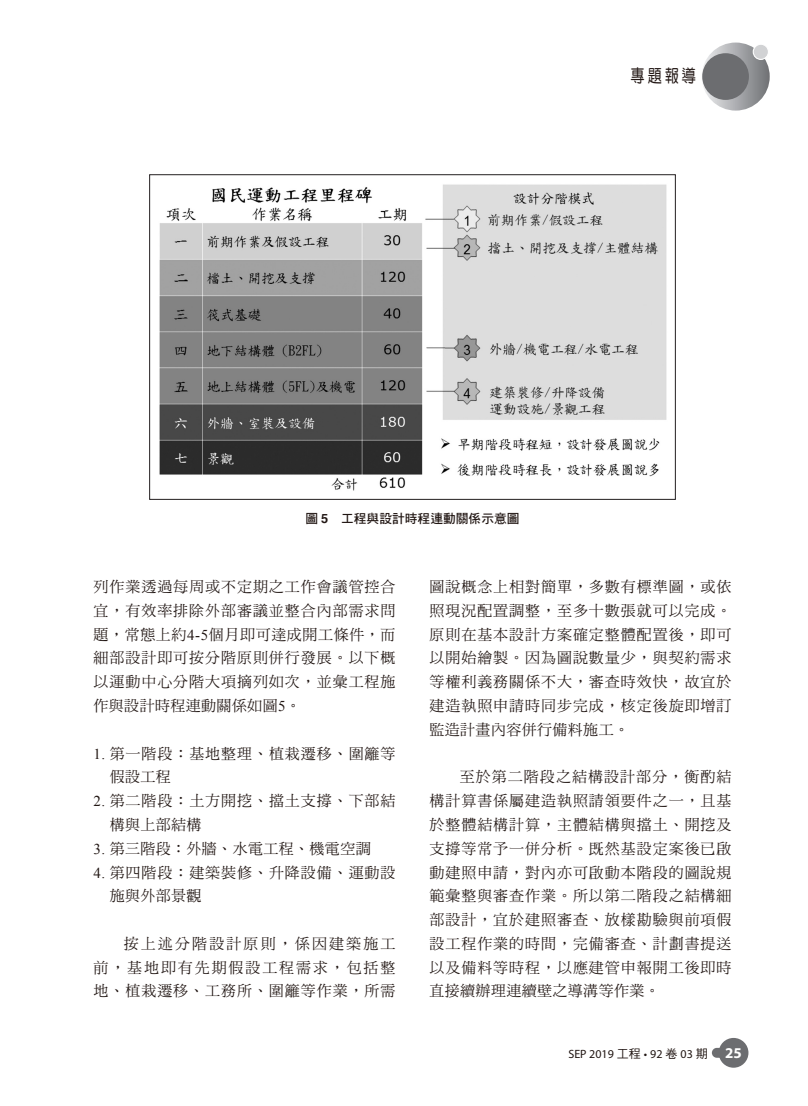
<style>
.page{position:relative;width:808px;height:1106px;background:#fff}
.page>*{position:absolute;margin:0;border:0;box-sizing:border-box;transform-origin:0 0}
.t1{font:17.85px "DF Yuan Std W5";color:#211613;scale:.8 1}
.內文{font:15px/23.7px "DF Ming Std W5";letter-spacing:.065em;color:#211613;text-align:justify}
.小標-1{font:15px/23.9px "DF Ming Std W5";letter-spacing:.06em;color:#211613}
.小標-1-2{font:15px "DF Ming Std W5";letter-spacing:.025em;color:#211613}
.圖說{font:12.75px "DF Hei Std W7";color:#211613}
.t2{font:12px "Myriad Pro";color:#211613}
.s1{font-family:"Helvetica";font-weight:700}
.s2{font-family:"Times New Roman"}
.s3{font-family:"DF Hei Std W5"}
.s4{font-weight:700;font-size:15px;color:#fff}
</style>
<div class="page">
<div style="left:719px;top:1037px;width:29px;height:30px;background:#6c6d70;border-radius:50%"></div>
<div style="left:712px;top:1047px;width:26px;height:10px;background:#6c6d70;border-radius:5px"></div>
<svg style="left:702px;top:43px;width:68px;height:68px;background:#9e9fa2"></svg>
<div style="left:702px;top:53px;width:47px;height:47px;background:#6c6d70;border-radius:50%"></div>
<div style="left:753px;top:44px;width:15px;height:15px;background:#d1d2d4;border-radius:50%"></div>
<div style="left:753px;top:44px;width:16px;height:16px;border:1px solid #fff;border-radius:50%"></div>
<img style="left:159px;top:184px;width:508px;height:307px">
<p class="t1" style="left:630px;top:66px;width:83px">專題報導</p>
<p class="圖說" style="left:305px;top:512px;width:216px">圖 <span class="s1">5</span> 工程與設計時程連動關係示意圖</p>
<p class="內文" style="left:94px;top:574px;width:304px">列作業透過每周或不定期之工作會議管控合宜，有效率排除外部審議並整合內部需求問題，常態上約<span class="s2">4-5</span>個月即可達成開工條件，而細部設計即可按分階原則併行發展。以下概以運動中心分階大項摘列如次，並彙工程施作與設計時程連動關係如圖<span class="s2">5</span>。</p>
<p class="小標-1" style="left:110px;top:741px;width:287px;text-indent:-16px"><span class="s2">1.</span> 第一階段：基地整理、植栽遷移、圍籬等假設工程</p>
<p class="小標-1" style="left:110px;top:788px;width:287px;text-indent:-16px"><span class="s2">2.</span> 第二階段：土方開挖、擋土支撐、下部結構與上部結構</p>
<p class="小標-1-2" style="left:94px;top:840px;width:279px"><span class="s2">3.</span> 第三階段：外牆、水電工程、機電空調</p>
<p class="小標-1" style="left:110px;top:860px;width:287px;text-indent:-16px"><span class="s2">4.</span> 第四階段：建築裝修、升降設備、運動設施與外部景觀</p>
<p class="內文" style="left:94px;top:931px;width:304px;text-indent:30px">按上述分階設計原則，係因建築施工前，基地即有先期假設工程需求，包括整地、植栽遷移、工務所、圍籬等作業，所需</p>
<p class="內文" style="left:429px;top:574px;width:304px">圖說概念上相對簡單，多數有標準圖，或依照現況配置調整，至多十數張就可以完成。原則在基本設計方案確定整體配置後，即可以開始繪製。因為圖說數量少，與契約需求等權利義務關係不大，審查時效快，故宜於建造執照申請時同步完成，核定後旋即增訂監造計畫內容併行備料施工。</p>
<p class="內文" style="left:429px;top:765px;width:304px;text-indent:30px">至於第二階段之結構設計部分，衡酌結構計算書係屬建造執照請領要件之一，且基於整體結構計算，主體結構與擋土、開挖及支撐等常予一併分析。既然基設定案後已啟動建照申請，對內亦可啟動本階段的圖說規範彙整與審查作業。所以第二階段之結構細部設計，宜於建照審查、放樣勘驗與前項假設工程作業的時間，完備審查、計劃書提送以及備料等時程，以應建管申報開工後即時直接續辦理連續壁之導溝等作業。</p>
<p class="t2" style="left:568px;top:1046px;width:175px">SEP 2019 <span class="s3">工程</span> • 92 <span class="s3">卷</span> 03 <span class="s3">期</span> <span class="s4">25</span></p>
</div>
